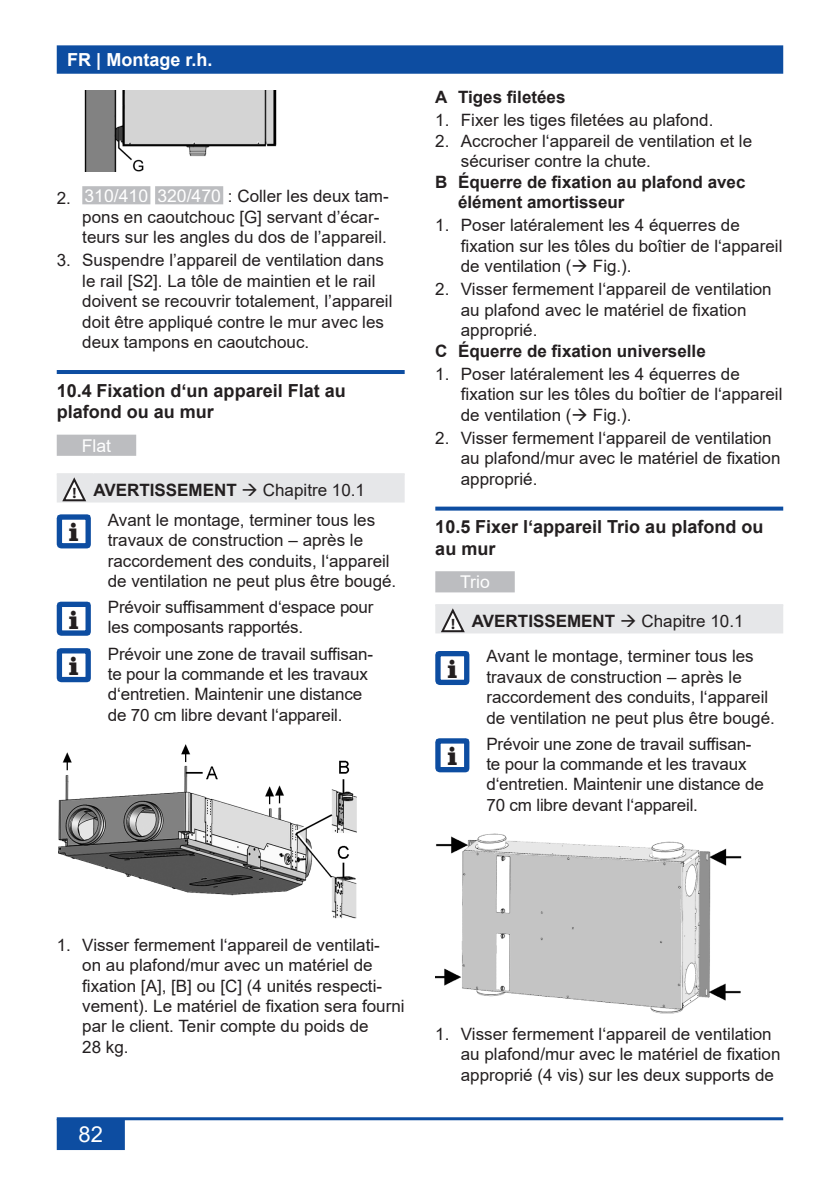
<style>
.page{position:relative;width:840px;height:1191px;background:#fff}
.page>*{position:absolute;margin:0;border:0;box-sizing:border-box;transform-origin:0 0}
.t1{font:900 26.6px "Clarendon BT";color:#231f20}
.t2{font:22px "Arial";color:#fff}
.t3{font:700 18px/21.6px "Arial";color:#231f20}
.t4{font:700 18px "Arial";color:#fff}
.t5{font:17.6px "Arial";color:#fff}
.t6{font:17px/20.4px "Arial";color:#231f20}
.t7{font:700 17px/20.4px "Arial";color:#231f20}
.s1{font-size:17.6px;color:#fff}
.s2{font-weight:400}
</style>
<div class="page">
<div style="left:58px;top:1119px;width:66px;height:30px;background:#0d4da1"></div>
<div style="left:57px;top:1118px;width:68px;height:32px;border:2px solid #0d4da1"></div>
<hr style="left:57px;top:1117px;width:725px;height:3px;background:#0d4da1">
<div style="left:58px;top:46px;width:723px;height:27px;background:#0d4da1"></div>
<div style="left:57px;top:45px;width:725px;height:29px;border:2px solid #0d4da1"></div>
<hr style="left:57px;top:370px;width:347px;height:4px;background:#0d4da1">
<div style="left:83px;top:187px;width:66px;height:16px;background:#bcbdc0"></div>
<div style="left:82px;top:186px;width:68px;height:18px;border:2px solid #bcbdc0"></div>
<div style="left:156px;top:187px;width:66px;height:16px;background:#bcbdc0"></div>
<div style="left:155px;top:186px;width:68px;height:18px;border:2px solid #bcbdc0"></div>
<div style="left:58px;top:435px;width:77px;height:20px;background:#bcbdc0"></div>
<div style="left:57px;top:434px;width:79px;height:22px;border:2px solid #bcbdc0"></div>
<hr style="left:57px;top:473px;width:36px;height:2px;background:#e6e7e9">
<hr style="left:93px;top:473px;width:311px;height:2px;background:#e6e7e9">
<div style="left:57px;top:475px;width:347px;height:28px;background:#e6e7e9"></div>
<svg style="left:57px;top:514px;width:34px;height:34px"></svg>
<svg style="left:57px;top:602px;width:34px;height:34px"></svg>
<svg style="left:57px;top:648px;width:34px;height:34px"></svg>
<img style="left:58px;top:744px;width:299px;height:175px">
<svg style="left:435px;top:506px;width:347px;height:4px"></svg>
<div style="left:436px;top:572px;width:77px;height:19px;background:#bcbdc0"></div>
<div style="left:435px;top:571px;width:79px;height:21px;border:2px solid #bcbdc0"></div>
<hr style="left:435px;top:604px;width:36px;height:2px;background:#e6e7e9">
<hr style="left:471px;top:604px;width:311px;height:2px;background:#e6e7e9">
<div style="left:435px;top:606px;width:347px;height:27px;background:#e6e7e9"></div>
<svg style="left:435px;top:651px;width:34px;height:34px"></svg>
<svg style="left:435px;top:738px;width:34px;height:34px"></svg>
<img style="left:435px;top:833px;width:307px;height:181px">
<img style="left:84px;top:91px;width:193px;height:80px">
<p class="t4" style="left:67px;top:47px;width:147px">FR | Montage r.h.</p>
<p class="t6" style="left:82px;top:186px;width:308px;text-indent:-26px">2. <span class="s1">310/410 320/470</span> : Coller les deux tam&shy;pons en caoutchouc [G] servant d’écar&shy;teurs sur les angles du dos de l’appareil.</p>
<p class="t6" style="left:82px;top:250px;width:311px;text-indent:-26px">3. Suspendre l’appareil de ventilation dans le rail [S2]. La tôle de maintien et le rail doivent se recouvrir totalement, l’appareil doit être appliqué contre le mur avec les deux tampons en caoutchouc.</p>
<p class="t3" style="left:57px;top:380px;width:290px">10.4 Fixation d‘un appareil Flat au plafond ou au mur</p>
<p class="t5" style="left:82px;top:433px;width:31px">Flat</p>
<p class="t7" style="left:72px;top:479px;width:294px"><sub>!</sub> AVERTISSEMENT → <span class="s2">Chapitre 10.1</span></p>
<h1 class="t1" style="left:69px;top:515px;width:11px">i</h1>
<p class="t6" style="left:108px;top:509px;width:290px">Avant le montage, terminer tous les travaux de construction – après le raccordement des conduits, l‘appareil de ventilation ne peut plus être bougé.</p>
<h1 class="t1" style="left:69px;top:603px;width:11px">i</h1>
<p class="t6" style="left:108px;top:597px;width:267px">Prévoir suffisamment d‘espace pour les composants rapportés.</p>
<h1 class="t1" style="left:69px;top:649px;width:11px">i</h1>
<p class="t6" style="left:108px;top:643px;width:266px">Prévoir une zone de travail suffisan&shy;te pour la commande et les travaux d‘entretien. Maintenir une distance de 70 cm libre devant l‘appareil.</p>
<p class="t7" style="left:435px;top:87px;width:132px">A Tiges filetées</p>
<p class="t6" style="left:435px;top:110px;width:279px">1. Fixer les tiges filetées au plafond.</p>
<p class="t6" style="left:460px;top:130px;width:293px;text-indent:-26px">2. Accrocher l‘appareil de ventilation et le sécuriser contre la chute.</p>
<p class="t7" style="left:458px;top:172px;width:289px;text-indent:-23px">B Équerre de fixation au plafond avec élément amortisseur</p>
<p class="t6" style="left:460px;top:215px;width:323px;text-indent:-26px">1. Poser latéralement les 4 équerres de fixation sur les tôles du boîtier de l‘appareil de ventilation (→ Fig.).</p>
<p class="t6" style="left:460px;top:279px;width:312px;text-indent:-26px">2. Visser fermement l‘appareil de ventilation au plafond avec le matériel de fixation approprié.</p>
<p class="t7" style="left:435px;top:340px;width:272px">C Équerre de fixation universelle</p>
<p class="t6" style="left:460px;top:363px;width:323px;text-indent:-26px">1. Poser latéralement les 4 équerres de fixation sur les tôles du boîtier de l‘appareil de ventilation (→ Fig.).</p>
<p class="t6" style="left:460px;top:427px;width:321px;text-indent:-26px">2. Visser fermement l‘appareil de ventilation au plafond/mur avec le matériel de fixation approprié.</p>
<p class="t3" style="left:435px;top:516px;width:329px">10.5 Fixer l‘appareil Trio au plafond ou au mur</p>
<p class="t5" style="left:460px;top:570px;width:31px">Trio</p>
<p class="t7" style="left:451px;top:610px;width:294px"><sub>!</sub> AVERTISSEMENT → <span class="s2">Chapitre 10.1</span></p>
<h1 class="t1" style="left:447px;top:652px;width:11px">i</h1>
<p class="t6" style="left:486px;top:646px;width:290px">Avant le montage, terminer tous les travaux de construction – après le raccordement des conduits, l‘appareil de ventilation ne peut plus être bougé.</p>
<h1 class="t1" style="left:447px;top:739px;width:11px">i</h1>
<p class="t6" style="left:486px;top:733px;width:279px">Prévoir une zone de travail suffisan&shy;te pour la commande et les travaux d‘entretien. Maintenir une distance de 70 cm libre devant l‘appareil.</p>
<p class="t6" style="left:82px;top:934px;width:324px;text-indent:-26px">1. Visser fermement l‘appareil de ventilati-<br>on au plafond/mur avec un matériel de fixation [A], [B] ou [C] (4 unités respecti&shy;vement). Le matériel de fixation sera fourni par le client. Tenir compte du poids de<br>28 kg.</p>
<p class="t2" style="left:78px;top:1119px;width:26px">82</p>
<p class="t6" style="left:460px;top:1023px;width:321px;text-indent:-26px">1. Visser fermement l‘appareil de ventilation au plafond/mur avec le matériel de fixation approprié (4 vis) sur les deux supports de</p>
</div>
